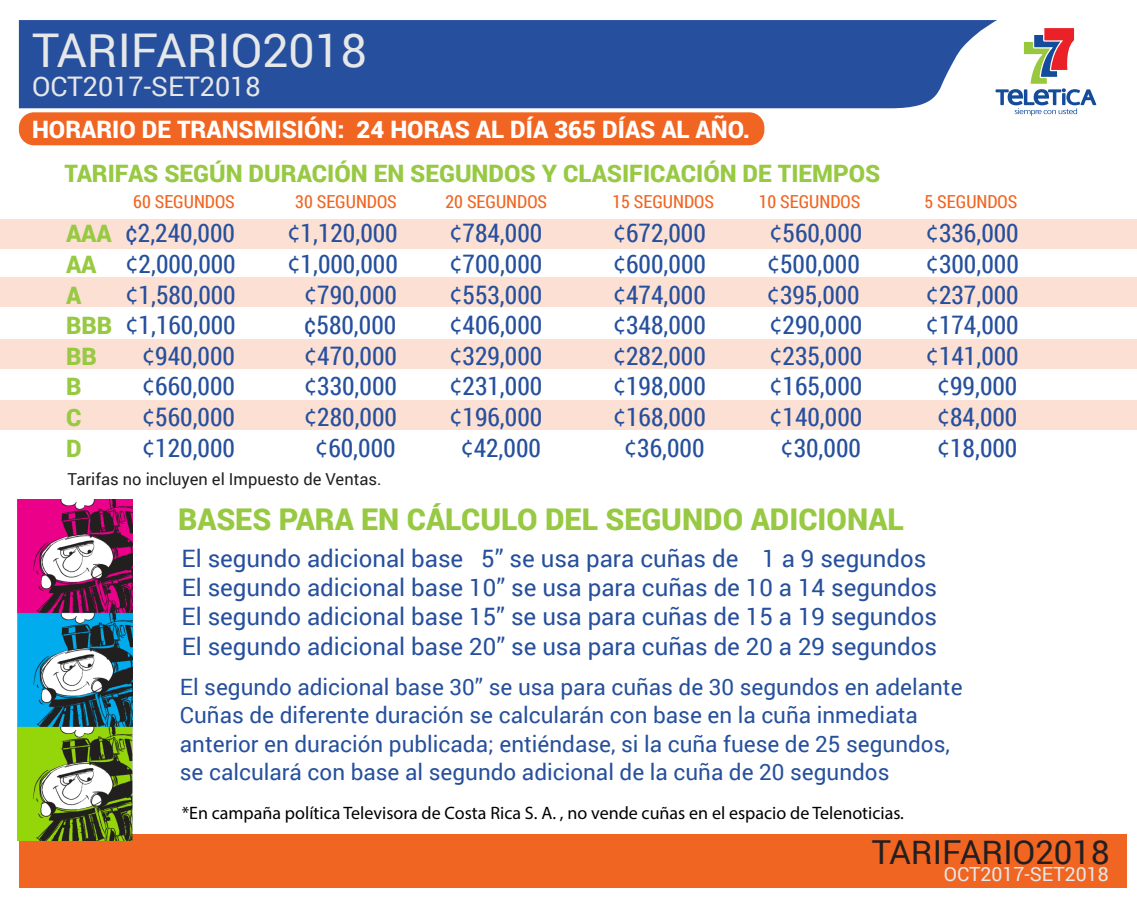
<style>
.page{position:relative;width:1137px;height:900px;background:#fff}
.page>*{position:absolute;margin:0;border:0;box-sizing:border-box;transform-origin:0 0}
.t1{font:46.5px "Roboto";color:#e6e7e8}
.t2{font:33px "Roboto";color:#231f20}
.t3{font:900 30px "Roboto";color:#97c942}
.t4{font:27px "Roboto";color:#e6e7e8}
.t5{font:25.5px "Roboto Condensed";color:#26509d}
.t6{font:24px/29.2px "Roboto";color:#26509d}
.t7{font:900 24px "Roboto";color:#97c942}
.t8{font:900 24px "Roboto";color:#fff}
.t9{font:22.5px/28.5px "Roboto";color:#26509d}
.t10{font:19.5px "Roboto";color:#e6e7e8}
.t11{font:18px "Myriad Pro";color:#000}
.t12{font:18px "Roboto Condensed";color:#f16522}
.t13{font:16.5px "Roboto";color:#231f20}
.s1{font-family:"Roboto";font-weight:900;font-size:24px;color:#97c942}
.s2{font-family:"Myriad Pro"}
</style>
<div class="page">
<div style="left:0;top:219px;width:1137px;height:30px;background:#fce0d3"></div>
<div style="left:0;top:278px;width:1137px;height:30px;background:#fce0d3"></div>
<div style="left:0;top:339px;width:1137px;height:30px;background:#fce0d3"></div>
<div style="left:0;top:400px;width:1137px;height:30px;background:#fce0d3"></div>
<div style="left:19px;top:20px;width:978px;height:88px;background:#26509d"></div>
<div style="left:19px;top:834px;width:1107px;height:54px;background:#f16522"></div>
<div style="left:19px;top:112px;width:745px;height:33px;background:#f16522;border-radius:15px"></div>
<svg style="left:994px;top:26px;width:103px;height:90px"></svg>
<img style="left:18px;top:499px;width:114px;height:341px">
<h1 class="t1" style="left:32px;top:18px;width:337px">TARIFARIO2018</h1>
<p class="t4" style="left:32px;top:67px;width:230px">OCT2017-SET2018</p>
<p class="t8" style="left:32px;top:112px;width:719px">HORARIO DE TRANSMISIÓN: 24 HORAS AL DÍA 365 DÍAS AL AÑO.</p>
<p class="t7" style="left:65px;top:156px;width:817px">TARIFAS SEGÚN DURACIÓN EN SEGUNDOS Y CLASIFICACIÓN DE TIEMPOS</p>
<p class="t12" style="left:133px;top:189px;width:103px">60 SEGUNDOS</p>
<p class="t12" style="left:295px;top:189px;width:103px">30 SEGUNDOS</p>
<p class="t12" style="left:446px;top:189px;width:103px">20 SEGUNDOS</p>
<p class="t12" style="left:612px;top:189px;width:103px">15 SEGUNDOS</p>
<p class="t12" style="left:759px;top:189px;width:103px">10 SEGUNDOS</p>
<p class="t12" style="left:925px;top:189px;width:94px">5 SEGUNDOS</p>
<p class="t5" style="left:66px;top:216px;width:171px"><span class="s1">AAA</span> ¢2,240,000</p>
<p class="t5" style="left:288px;top:216px;width:112px"><span class="s2">¢</span>1,120,000</p>
<p class="t5" style="left:450px;top:216px;width:94px"><span class="s2">¢</span>784,000</p>
<p class="t5" style="left:613px;top:216px;width:94px"><span class="s2">¢</span>672,000</p>
<p class="t5" style="left:770px;top:216px;width:94px"><span class="s2">¢</span>560,000</p>
<p class="t5" style="left:926px;top:216px;width:94px"><span class="s2">¢</span>336,000</p>
<p class="t5" style="left:66px;top:246px;width:171px"><span class="s1">AA</span> <span class="s2">¢</span>2,000,000</p>
<p class="t5" style="left:288px;top:246px;width:112px"><span class="s2">¢</span>1,000,000</p>
<p class="t5" style="left:450px;top:246px;width:94px"><span class="s2">¢</span>700,000</p>
<p class="t5" style="left:613px;top:246px;width:94px"><span class="s2">¢</span>600,000</p>
<p class="t5" style="left:767px;top:246px;width:94px"><span class="s2">¢</span>500,000</p>
<p class="t5" style="left:926px;top:246px;width:94px"><span class="s2">¢</span>300,000</p>
<p class="t7" style="left:66px;top:278px;width:17px">A</p>
<p class="t5" style="left:126px;top:277px;width:112px"><span class="s2">¢</span>1,580,000</p>
<p class="t5" style="left:304px;top:277px;width:94px"><span class="s2">¢</span>790,000</p>
<p class="t5" style="left:450px;top:277px;width:94px"><span class="s2">¢</span>553,000</p>
<p class="t5" style="left:613px;top:277px;width:94px"><span class="s2">¢</span>474,000</p>
<p class="t5" style="left:767px;top:277px;width:94px"><span class="s2">¢</span>395,000</p>
<p class="t5" style="left:926px;top:277px;width:94px"><span class="s2">¢</span>237,000</p>
<p class="t5" style="left:66px;top:308px;width:171px"><span class="s1">BBB</span> <span class="s2">¢</span>1,160,000</p>
<p class="t5" style="left:304px;top:308px;width:94px">¢580,000</p>
<p class="t5" style="left:450px;top:308px;width:94px"><span class="s2">¢</span>406,000</p>
<p class="t5" style="left:613px;top:308px;width:94px"><span class="s2">¢</span>348,000</p>
<p class="t5" style="left:770px;top:308px;width:94px"><span class="s2">¢</span>290,000</p>
<p class="t5" style="left:926px;top:308px;width:94px"><span class="s2">¢</span>174,000</p>
<p class="t7" style="left:66px;top:339px;width:32px">BB</p>
<p class="t5" style="left:142px;top:338px;width:94px"><span class="s2">¢</span>940,000</p>
<p class="t5" style="left:304px;top:338px;width:94px"><span class="s2">¢</span>470,000</p>
<p class="t5" style="left:450px;top:338px;width:94px"><span class="s2">¢</span>329,000</p>
<p class="t5" style="left:613px;top:338px;width:94px"><span class="s2">¢</span>282,000</p>
<p class="t5" style="left:770px;top:338px;width:94px"><span class="s2">¢</span>235,000</p>
<p class="t5" style="left:926px;top:338px;width:94px"><span class="s2">¢</span>141,000</p>
<p class="t7" style="left:66px;top:370px;width:17px">B</p>
<p class="t5" style="left:142px;top:369px;width:94px"><span class="s2">¢</span>660,000</p>
<p class="t5" style="left:304px;top:369px;width:94px"><span class="s2">¢</span>330,000</p>
<p class="t5" style="left:450px;top:369px;width:94px"><span class="s2">¢</span>231,000</p>
<p class="t5" style="left:613px;top:369px;width:94px"><span class="s2">¢</span>198,000</p>
<p class="t5" style="left:770px;top:369px;width:94px"><span class="s2">¢</span>165,000</p>
<p class="t5" style="left:937px;top:369px;width:82px"><span class="s2">¢</span>99,000</p>
<p class="t7" style="left:66px;top:401px;width:17px">C</p>
<p class="t5" style="left:142px;top:399px;width:94px"><span class="s2">¢</span>560,000</p>
<p class="t5" style="left:304px;top:399px;width:94px"><span class="s2">¢</span>280,000</p>
<p class="t5" style="left:450px;top:399px;width:94px"><span class="s2">¢</span>196,000</p>
<p class="t5" style="left:613px;top:399px;width:94px"><span class="s2">¢</span>168,000</p>
<p class="t5" style="left:770px;top:399px;width:94px"><span class="s2">¢</span>140,000</p>
<p class="t5" style="left:937px;top:399px;width:82px"><span class="s2">¢</span>84,000</p>
<p class="t7" style="left:66px;top:431px;width:17px">D</p>
<p class="t5" style="left:142px;top:430px;width:94px"><span class="s2">¢</span>120,000</p>
<p class="t5" style="left:315px;top:430px;width:82px"><span class="s2">¢</span>60,000</p>
<p class="t5" style="left:461px;top:430px;width:82px"><span class="s2">¢</span>42,000</p>
<p class="t5" style="left:624px;top:430px;width:82px"><span class="s2">¢</span>36,000</p>
<p class="t5" style="left:781px;top:430px;width:82px"><span class="s2">¢</span>30,000</p>
<p class="t5" style="left:937px;top:430px;width:82px"><span class="s2">¢</span>18,000</p>
<p class="t13" style="left:68px;top:467px;width:316px">Tarifas no incluyen el Impuesto de Ventas.</p>
<p class="t3" style="left:178px;top:498px;width:727px">BASES PARA EN CÁLCULO DEL SEGUNDO ADICIONAL</p>
<p class="t6" style="left:182px;top:543px;width:757px">El segundo adicional base 5” se usa para cuñas de 1 a 9 segundos El segundo adicional base 10” se usa para cuñas de 10 a 14 segundos El segundo adicional base 15” se usa para cuñas de 15 a 19 segundos El segundo adicional base 20” se usa para cuñas de 20 a 29 segundos</p>
<p class="t9" style="left:180px;top:671px;width:784px">El segundo adicional base 30” se usa para cuñas de 30 segundos en adelante Cuñas de diferente duración se calcularán con base en la cuña inmediata anterior en duración publicada; entiéndase, si la cuña fuese de 25 segundos, se calculará con base al segundo adicional de la cuña de 20 segundos</p>
<p class="t11" style="left:182px;top:802px;width:724px">*En campaña política Televisora de Costa Rica S. A. , no vende cuñas en el espacio de Telenoticias.</p>
<p class="t2" style="left:872px;top:829px;width:239px">TARIFARIO2018</p>
<p class="t10" style="left:944px;top:861px;width:167px">OCT2017-SET2018</p>
</div>
